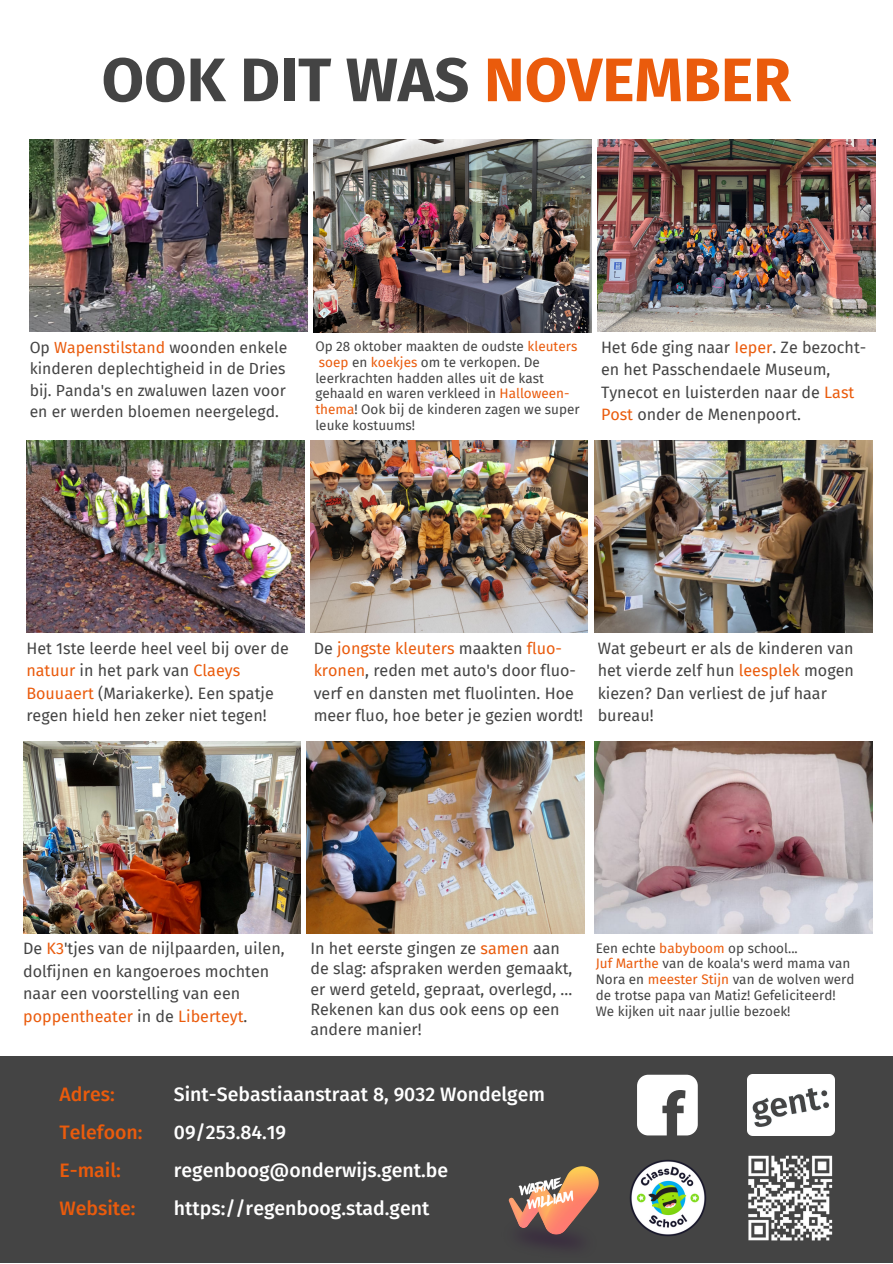
<style>
.page{position:relative;width:893px;height:1264px;background:#fff}
.page>*{position:absolute;margin:0;border:0;box-sizing:border-box;transform-origin:0 0}
.t1{font:700 61.5px "Fira Sans";color:#444}
.t2{font:500 19.5px/38.2px "Fira Sans";color:#fff}
.t3{font:500 19.5px/38.2px "Fira Sans";color:#ea5b0c}
.t4{font:16.05px/22.5px "Fira Sans";color:#444}
.t5{font:15.75px/21.3px "Fira Sans";color:#444;text-align:justify}
.t6{font:13.5px/15.8px "Fira Sans";color:#444}
.s1{color:#ea5b0c}
</style>
<div class="page">
<div style="left:0;top:1056px;width:892px;height:206px;background:#444"></div>
<svg style="left:637px;top:1074px;width:60px;height:61px"></svg>
<img style="left:747px;top:1074px;width:86px;height:61px">
<img style="left:748px;top:1155px;width:85px;height:86px">
<img style="left:30px;top:140px;width:277px;height:192px">
<img style="left:594px;top:741px;width:278px;height:192px">
<img style="left:597px;top:140px;width:278px;height:192px">
<img style="left:26px;top:440px;width:278px;height:192px">
<img style="left:310px;top:440px;width:278px;height:192px">
<img style="left:594px;top:440px;width:278px;height:192px">
<img style="left:23px;top:741px;width:278px;height:192px">
<img style="left:307px;top:741px;width:277px;height:192px">
<img style="left:630px;top:1160px;width:76px;height:76px">
<img style="left:508px;top:1166px;width:91px;height:83px">
<img style="left:314px;top:140px;width:277px;height:192px">
<h1 class="t1" style="left:102px;top:44px;width:691px">OOK DIT WAS <span class="s1">NOVEMBER</span></h1>
<p class="t5" style="left:30px;top:337px;width:259px">Op <span class="s1">Wapenstilstand</span> woonden enkele kinderen deplechtigheid in de Dries bij. Panda's en zwaluwen lazen voor en er werden bloemen neergelegd.</p>
<p class="t4" style="left:601px;top:336px;width:267px">Het 6de ging naar <span class="s1">Ieper</span>. Ze bezocht&shy;en het Passchendaele Museum,<br>Tynecot en luisterden naar de <span class="s1">Last<br>Post</span> onder de Menenpoort.</p>
<p class="t6" style="left:315px;top:338px;width:266px">Op 28 oktober maakten de oudste <span class="s1">kleuters soep</span> en <span class="s1">koekjes</span> om te verkopen. De leerkrachten hadden alles uit de kast gehaald en waren verkleed in <span class="s1">Halloween&shy;thema</span>! Ook bij de kinderen zagen we super leuke kostuums!</p>
<p class="t4" style="left:26px;top:637px;width:264px">Het 1ste leerde heel veel bij over de <span class="s1">natuur</span> in het park van <span class="s1">Claeys Bouuaert</span> (Mariakerke). Een spatje regen hield hen zeker niet tegen!</p>
<p class="t4" style="left:314px;top:637px;width:271px">De <span class="s1">jongste kleuters</span> maakten <span class="s1">fluo&shy;kronen</span>, reden met auto's door fluo&shy;verf en dansten met fluolinten. Hoe meer fluo, hoe beter je gezien wordt!</p>
<p class="t4" style="left:597px;top:637px;width:258px">Wat gebeurt er als de kinderen van het vierde zelf hun <span class="s1">leesplek</span> mogen kiezen? Dan verliest de juf haar bureau!</p>
<p class="t4" style="left:23px;top:937px;width:263px">De <span class="s1">K3</span>'tjes van de nijlpaarden, uilen, dolfijnen en kangoeroes mochten naar een voorstelling van een <span class="s1">poppentheater</span> in de <span class="s1">Liberteyt</span>.</p>
<p class="t4" style="left:310px;top:938px;width:263px;line-height:20.2px">In het eerste gingen ze <span class="s1">samen</span> aan de slag: afspraken werden gemaakt, er werd geteld, gepraat, overlegd, ...<br>Rekenen kan dus ook eens op een andere manier!</p>
<p class="t3" style="left:59px;top:1075px;width:84px">Adres:<br>Telefoon:<br>E-mail:<br>Website:</p>
<p class="t2" style="left:174px;top:1075px;width:372px">Sint-Sebastiaanstraat 8, 9032 Wondelgem<br>09/253.84.19 regenboog@onderwijs.gent.be https://regenboog.stad.gent</p>
<p class="t6" style="left:595px;top:940px;width:260px">Een echte <span class="s1">babyboom</span> op school...<br><span class="s1">Juf Marthe</span> van de koala's werd mama van Nora en <span class="s1">meester Stijn</span> van de wolven werd de trotse papa van Matiz! Gefeliciteerd!<br>We kijken uit naar jullie bezoek!</p>
</div>
